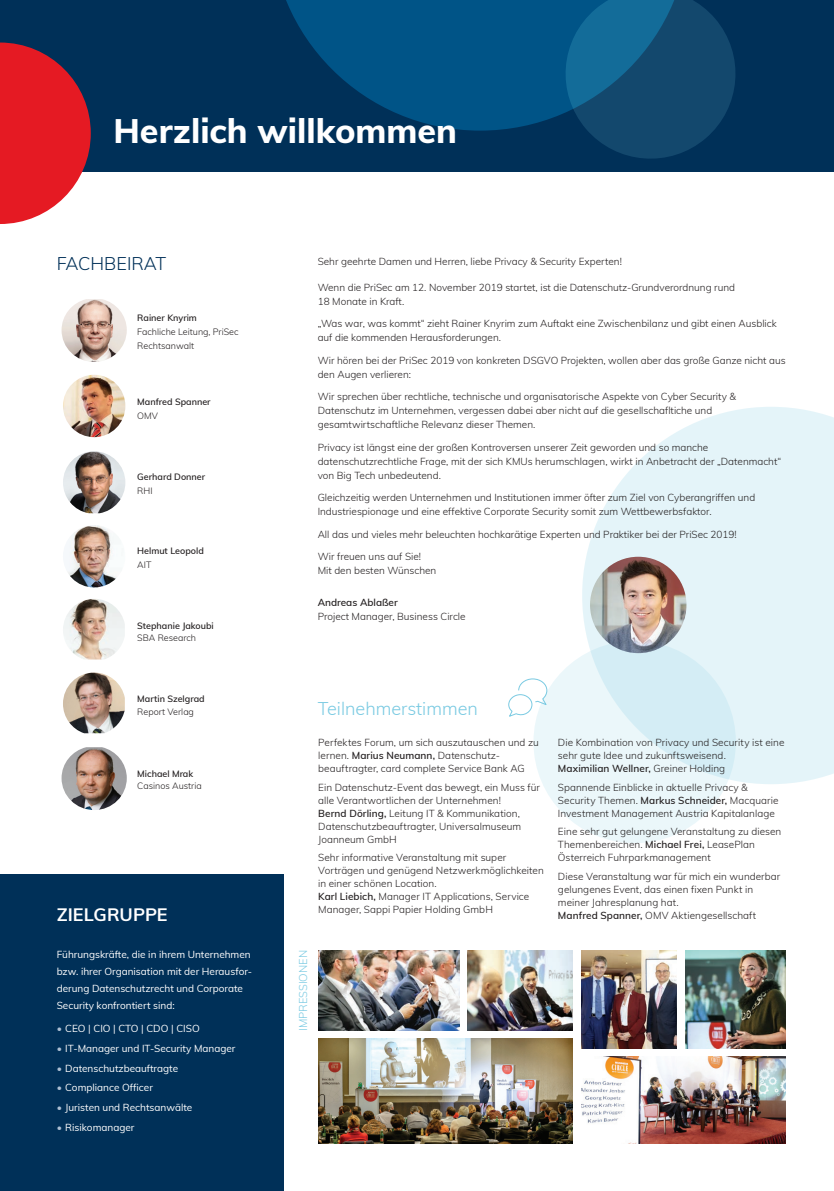
<style>
.page{position:relative;width:834px;height:1191px;background:#fff}
.page>*{position:absolute;margin:0;border:0;box-sizing:border-box;transform-origin:0 0}
.t1{font:800 34px "Muli";color:#fff}
.t2{font:300 18px "Muli";color:#7acae2}
.t3{font:700 18px "Muli";letter-spacing:.01em;color:#fff}
.t4{font:300 18px "Muli";color:#003058}
.t5{font:300 11.1px "Muli";color:#7acae2}
.t6{font:300 10px/13px "Muli";color:#231f20}
.t7{font:10px/17px "Muli";color:#fff}
.t8{font:600 10px "Muli";color:#231f20}
.t9{font:600 9px "Muli";color:#231f20}
.t10{font:300 9px/14.8px "Muli";color:#231f20}
.s1{color:#aec0d4}
.s2{font-weight:600}
</style>
<div class="page">
<div style="left:0;top:0;width:833px;height:171px;background:#003058"></div>
<svg style="left:588px;top:0;width:147px;height:159px"></svg>
<svg style="left:286px;top:0;width:403px;height:131px;fill:#005487"></svg>
<svg style="left:0;top:43px;width:91px;height:181px"></svg>
<svg style="left:582px;top:407px;width:251px;height:377px;background:#e7f5f9"></svg>
<svg style="left:533px;top:641px;width:202px;height:202px;background:#e2f3f8"></svg>
<div style="left:0;top:874px;width:283px;height:317px;background:#003058"></div>
<svg style="left:508px;top:678px;width:40px;height:40px"></svg>
<img style="left:318px;top:1038px;width:254px;height:105px">
<img style="left:581px;top:1056px;width:204px;height:87px">
<img style="left:581px;top:950px;width:95px;height:98px">
<img style="left:685px;top:950px;width:100px;height:98px">
<img style="left:318px;top:950px;width:141px;height:80px">
<img style="left:467px;top:950px;width:105px;height:80px">
<img style="left:62px;top:299px;width:65px;height:63px">
<img style="left:63px;top:375px;width:62px;height:62px;border-radius:31px">
<img style="left:63px;top:451px;width:62px;height:62px">
<img style="left:63px;top:525px;width:62px;height:62px;border-radius:31px">
<img style="left:63px;top:599px;width:62px;height:60px">
<img style="left:63px;top:672px;width:62px;height:61px">
<img style="left:62px;top:747px;width:65px;height:63px">
<img style="left:590px;top:557px;width:96px;height:96px;border-radius:48px">
<h1 class="t1" style="left:113px;top:105px;width:345px">Herzlich willkommen</h1>
<h2 class="t4" style="left:57px;top:250px;width:12px">Fachbeirat</h2>
<p class="t6" style="left:317px;top:255px;width:305px">Sehr geehrte Damen und Herren, liebe Privacy &amp; Security Experten!</p>
<p class="t6" style="left:317px;top:279px;width:419px;line-height:14px">Wenn die PriSec am 12. November 2019 startet, ist die Datenschutz-Grundverordnung rund<br>18 Monate in Kraft.</p>
<p class="t6" style="left:317px;top:316px;width:460px;line-height:14px">„Was war, was kommt“ zieht Rainer Knyrim zum Auftakt eine Zwischenbilanz und gibt einen Ausblick auf die kommenden Herausforderungen.</p>
<p class="t6" style="left:317px;top:352px;width:469px;line-height:14px">Wir hören bei der PriSec 2019 von konkreten DSGVO Projekten, wollen aber das große Ganze nicht aus den Augen verlieren:</p>
<p class="t6" style="left:317px;top:389px;width:420px;line-height:14px">Wir sprechen über rechtliche, technische und organisatorische Aspekte von Cyber Security &amp;<br>Datenschutz im Unternehmen, vergessen dabei aber nicht auf die gesellschafltiche und gesamtwirtschaftliche Relevanz dieser Themen.</p>
<p class="t6" style="left:317px;top:439px;width:465px;line-height:14px">Privacy ist längst eine der großen Kontroversen unserer Zeit geworden und so manche datenschutzrechtliche Frage, mit der sich KMUs herumschlagen, wirkt in Anbetracht der „Datenmacht“ von Big Tech unbedeutend.</p>
<p class="t6" style="left:317px;top:490px;width:439px;line-height:14px">Gleichzeitig werden Unternehmen und Institutionen immer öfter zum Ziel von Cyberangriffen und<br>Industriespionage und eine effektive Corporate Security somit zum Wettbewerbsfaktor.</p>
<p class="t6" style="left:317px;top:527px;width:420px">All das und vieles mehr beleuchten hochkarätige Experten und Praktiker bei der PriSec 2019!</p>
<p class="t6" style="left:317px;top:549px;width:120px;line-height:14px">Wir freuen uns auf Sie!<br>Mit den besten Wünschen</p>
<p class="t8" style="left:317px;top:594px;width:82px">Andreas Ablaßer</p>
<p class="t6" style="left:317px;top:609px;width:149px">Project Manager, Business Circle</p>
<p class="t9" style="left:137px;top:311px;width:61px">Rainer Knyrim</p>
<p class="t10" style="left:137px;top:323px;width:103px">Fachliche Leitung, PriSec<br>Rechtsanwalt</p>
<p class="t9" style="left:137px;top:395px;width:75px">Manfred Spanner</p>
<p class="t10" style="left:137px;top:407px;width:22px">OMV</p>
<p class="t9" style="left:137px;top:470px;width:69px">Gerhard Donner</p>
<p class="t10" style="left:137px;top:483px;width:17px">RHI</p>
<p class="t9" style="left:137px;top:544px;width:68px">Helmut Leopold</p>
<p class="t10" style="left:137px;top:556px;width:16px">AIT</p>
<p class="t9" style="left:137px;top:618px;width:78px">Stephanie Jakoubi</p>
<p class="t10" style="left:137px;top:629px;width:60px">SBA Research</p>
<p class="t9" style="left:137px;top:691px;width:69px">Martin Szelgrad</p>
<p class="t10" style="left:137px;top:704px;width:58px">Report Verlag</p>
<p class="t9" style="left:137px;top:767px;width:57px">Michael Mrak</p>
<p class="t10" style="left:137px;top:777px;width:66px">Casinos Austria</p>
<h2 class="t3" style="left:57px;top:901px;width:112px">ZIELGRUPPE</h2>
<p class="t7" style="left:57px;top:945px;width:197px">Führungskräfte, die in ihrem Unternehmen bzw. ihrer Organisation mit der Herausfor&shy;derung Datenschutzrecht und Corporate Security konfrontiert sind:</p>
<p class="t7" style="left:57px;top:1019px;width:144px"><span class="s1">•</span> CEO | CIO | CTO | CDO | CISO</p>
<p class="t7" style="left:57px;top:1039px;width:180px"><span class="s1">•</span> IT-Manager und IT-Security Manager</p>
<p class="t7" style="left:57px;top:1059px;width:123px"><span class="s1">•</span> Datenschutzbeauftragte</p>
<p class="t7" style="left:57px;top:1078px;width:98px"><span class="s1">•</span> Compliance Officer</p>
<p class="t7" style="left:57px;top:1098px;width:137px"><span class="s1">•</span> Juristen und Rechtsanwälte</p>
<p class="t7" style="left:57px;top:1118px;width:79px"><span class="s1">•</span> Risikomanager</p>
<h2 class="t2" style="left:318px;top:695px;width:161px">Teilnehmerstimmen</h2>
<p class="t6" style="left:318px;top:735px;width:222px">Perfektes Forum, um sich auszutauschen und zu lernen. <span class="s2">Marius Neumann,</span> Datenschutz&shy;beauftragter, card complete Service Bank AG</p>
<p class="t6" style="left:318px;top:780px;width:223px">Ein Datenschutz-Event das bewegt, ein Muss für alle Verantwortlichen der Unternehmen!<br><span class="s2">Bernd Dörling,</span> Leitung IT &amp; Kommunikation, Datenschutzbeauftragter, Universalmuseum Joanneum GmbH</p>
<p class="t6" style="left:318px;top:850px;width:227px">Sehr informative Veranstaltung mit super Vorträgen und genügend Netzwerkmöglichkeiten in einer schönen Location.<br><span class="s2">Karl Liebich,</span> Manager IT Applications, Service Manager, Sappi Papier Holding GmbH</p>
<p class="t5" style="left:295px;top:1031px;width:80px;rotate:-90deg">Impressionen</p>
<p class="t6" style="left:558px;top:735px;width:228px">Die Kombination von Privacy und Security ist eine sehr gute Idee und zukunftsweisend.<br><span class="s2">Maximilian Wellner,</span> Greiner Holding</p>
<p class="t6" style="left:558px;top:780px;width:222px">Spannende Einblicke in aktuelle Privacy &amp;<br>Security Themen. <span class="s2">Markus Schneider,</span> Macquarie<br>Investment Management Austria Kapitalanlage</p>
<p class="t6" style="left:558px;top:824px;width:225px">Eine sehr gut gelungene Veranstaltung zu diesen<br>Themenbereichen. <span class="s2">Michael Frei,</span> LeasePlan<br>Österreich Fuhrparkmanagement</p>
<p class="t6" style="left:558px;top:869px;width:224px">Diese Veranstaltung war für mich ein wunderbar gelungenes Event, das einen fixen Punkt in meiner Jahresplanung hat.<br><span class="s2">Manfred Spanner,</span> OMV Aktiengesellschaft</p>
</div>
